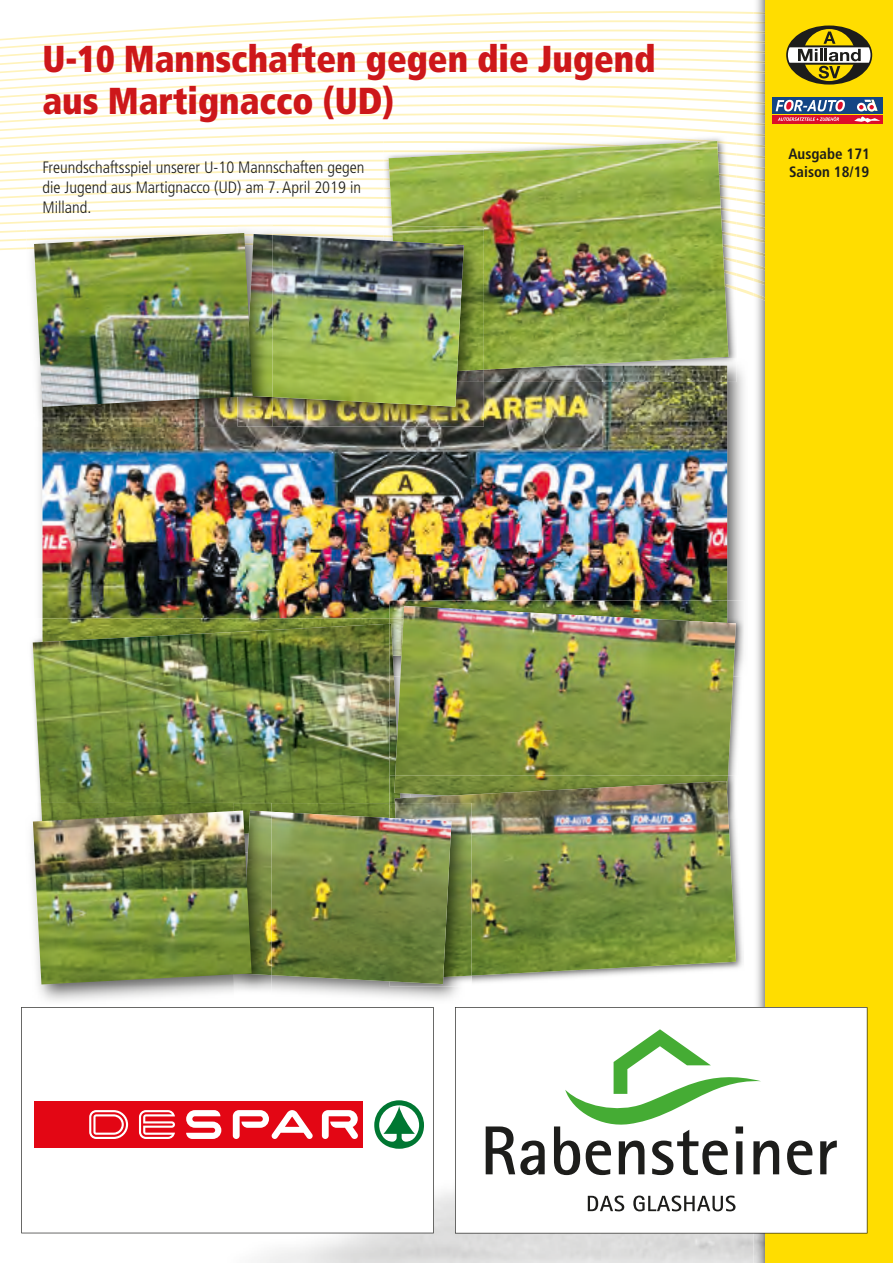
<style>
.page{position:relative;width:893px;height:1263px;background:#fff}
.page>*{position:absolute;margin:0;border:0;box-sizing:border-box;transform-origin:0 0}
.t1{font:900 condensed 37.5px/42px "Frutiger";color:#cd171a;scale:.95 1}
.t2{font:300 condensed 16.5px/20px "Frutiger";color:#1d1d1b}
.t3{font:700 condensed 15px/18px "Frutiger";color:#1d1d1b}
</style>
<div class="page">
<img style="left:753px;top:0;width:12px;height:1007px">
<img style="left:753px;top:293px;width:12px;height:8px">
<img style="left:753px;top:282px;width:12px;height:9px">
<img style="left:753px;top:273px;width:12px;height:9px">
<img style="left:753px;top:264px;width:12px;height:9px">
<img style="left:753px;top:254px;width:12px;height:10px">
<img style="left:753px;top:245px;width:12px;height:9px">
<img style="left:753px;top:236px;width:12px;height:9px">
<img style="left:753px;top:226px;width:12px;height:10px">
<img style="left:753px;top:210px;width:12px;height:16px">
<img style="left:753px;top:196px;width:12px;height:14px">
<img style="left:753px;top:182px;width:12px;height:14px">
<img style="left:753px;top:168px;width:12px;height:14px">
<img style="left:753px;top:131px;width:12px;height:37px">
<img style="left:753px;top:119px;width:12px;height:12px">
<img style="left:753px;top:107px;width:12px;height:12px">
<img style="left:753px;top:96px;width:12px;height:11px">
<img style="left:753px;top:84px;width:12px;height:12px">
<img style="left:753px;top:73px;width:12px;height:11px">
<img style="left:753px;top:22px;width:12px;height:51px">
<img style="left:753px;top:12px;width:12px;height:8px">
<div style="left:765px;top:0;width:128px;height:1263px;background:#fd0"></div>
<svg style="left:786px;top:26px;width:86px;height:59px"></svg>
<div style="left:772px;top:115px;width:110px;height:9px;background:#dc0e2a"></div>
<div style="left:772px;top:97px;width:110px;height:17px;background:#134584"></div>
<svg style="left:776px;top:100px;width:69px;height:11px"></svg>
<svg style="left:778px;top:117px;width:61px;height:4px"></svg>
<svg style="left:854px;top:100px;width:26px;height:23px"></svg>
<svg style="left:21px;top:1007px;width:413px;height:226px"></svg>
<svg style="left:455px;top:1007px;width:412px;height:226px"></svg>
<img style="left:39px;top:367px;width:705px;height:251px">
<img style="left:43px;top:382px;width:684px;height:236px">
<img style="left:727px;top:358px;width:9px;height:24px">
<img style="left:484px;top:370px;width:243px;height:12px">
<img style="left:484px;top:296px;width:244px;height:74px">
<img style="left:273px;top:382px;width:211px;height:45px">
<img style="left:464px;top:371px;width:20px;height:11px">
<img style="left:464px;top:296px;width:20px;height:75px">
<img style="left:273px;top:296px;width:191px;height:111px">
<img style="left:43px;top:407px;width:195px;height:20px">
<svg style="left:0;top:11px;width:753px;height:285px"></svg>
<img style="left:238px;top:397px;width:35px;height:30px">
<img style="left:253px;top:234px;width:20px;height:163px">
<img style="left:34px;top:233px;width:219px;height:174px">
<img style="left:31px;top:642px;width:2px;height:41px">
<img style="left:40px;top:618px;width:349px;height:6px">
<img style="left:33px;top:624px;width:362px;height:179px">
<img style="left:727px;top:601px;width:17px;height:148px">
<img style="left:389px;top:601px;width:338px;height:17px">
<img style="left:393px;top:656px;width:2px;height:83px">
<img style="left:389px;top:618px;width:6px;height:38px">
<img style="left:395px;top:606px;width:341px;height:170px">
<img style="left:471px;top:839px;width:272px;height:144px">
<img style="left:390px;top:776px;width:4px;height:17px">
<img style="left:394px;top:776px;width:334px;height:17px">
<img style="left:395px;top:781px;width:341px;height:194px">
<img style="left:272px;top:803px;width:117px;height:9px">
<svg style="left:389px;top:793px;width:21px;height:19px"></svg>
<img style="left:395px;top:803px;width:76px;height:174px">
<img style="left:272px;top:812px;width:179px;height:172px">
<img style="left:28px;top:803px;width:13px;height:49px">
<img style="left:41px;top:803px;width:193px;height:7px">
<img style="left:234px;top:975px;width:38px;height:18px">
<img style="left:234px;top:803px;width:38px;height:8px">
<img style="left:252px;top:811px;width:20px;height:164px">
<img style="left:33px;top:810px;width:219px;height:174px">
<h1 class="t1" style="left:43px;top:38px;width:647px">U-10 Mannschaften gegen die Jugend aus Martignacco (UD)</h1>
<p class="t2" style="left:43px;top:157px;width:323px">Freundschaftsspiel unserer U-10 Mannschaften gegen die Jugend aus Martignacco (UD) am 7. April 2019 in<br>Milland.</p>
<p class="t3" style="left:788px;top:145px;width:83px">Ausgabe 171<br>Saison 18/19</p>
</div>
